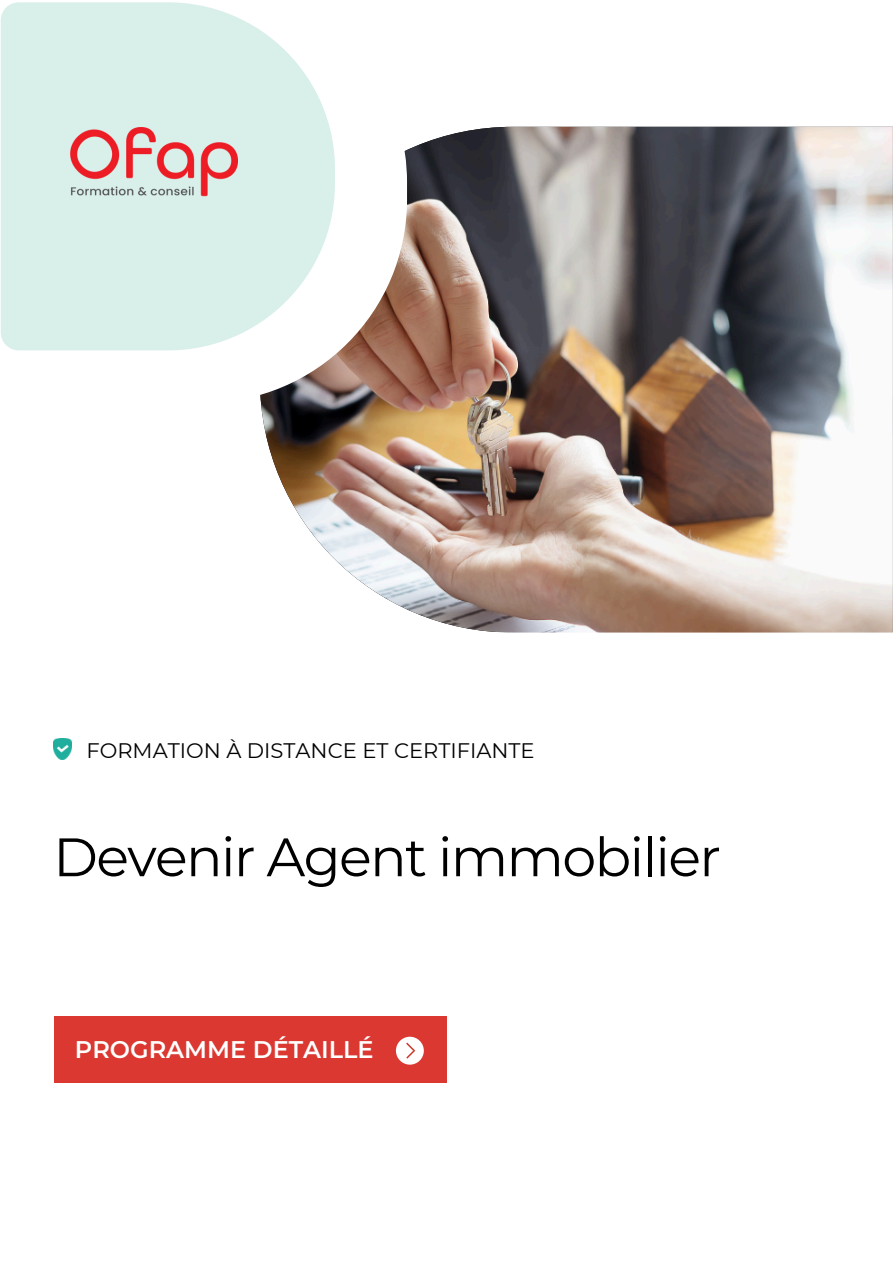
<style>
.page{position:relative;width:894px;height:1264px;background:#fff}
.page>*{position:absolute;margin:0;border:0;box-sizing:border-box;transform-origin:0 0}
.t1{font:54px "Montserrat";letter-spacing:-.03em;color:#000}
.t2{font:600 24px "Montserrat";color:#fff}
.t3{font:21px "Montserrat";color:#000}
</style>
<div class="page">
<img style="left:261px;top:127px;width:631px;height:505px">
<svg style="left:16px;top:127px;width:391px;height:276px"></svg>
<svg style="left:1px;top:2px;width:334px;height:348px;background:#ddf0ec"></svg>
<div style="left:54px;top:1016px;width:392px;height:66px;background:#da3831"></div>
<div style="left:396px;top:1036px;width:27px;height:28px;background:#fff;border-radius:50%"></div>
<svg style="left:406px;top:1042px;width:9px;height:16px"></svg>
<img style="left:53px;top:738px;width:18px;height:21px">
<img style="left:71px;top:128px;width:166px;height:73px">
<p class="t3" style="left:86px;top:737px;width:449px">FORMATION À DISTANCE ET CERTIFIANTE</p>
<p class="t1" style="left:53px;top:824px;width:669px">Devenir Agent immobilier</p>
<p class="t2" style="left:75px;top:1034px;width:300px">PROGRAMME DÉTAILLÉ</p>
</div>
